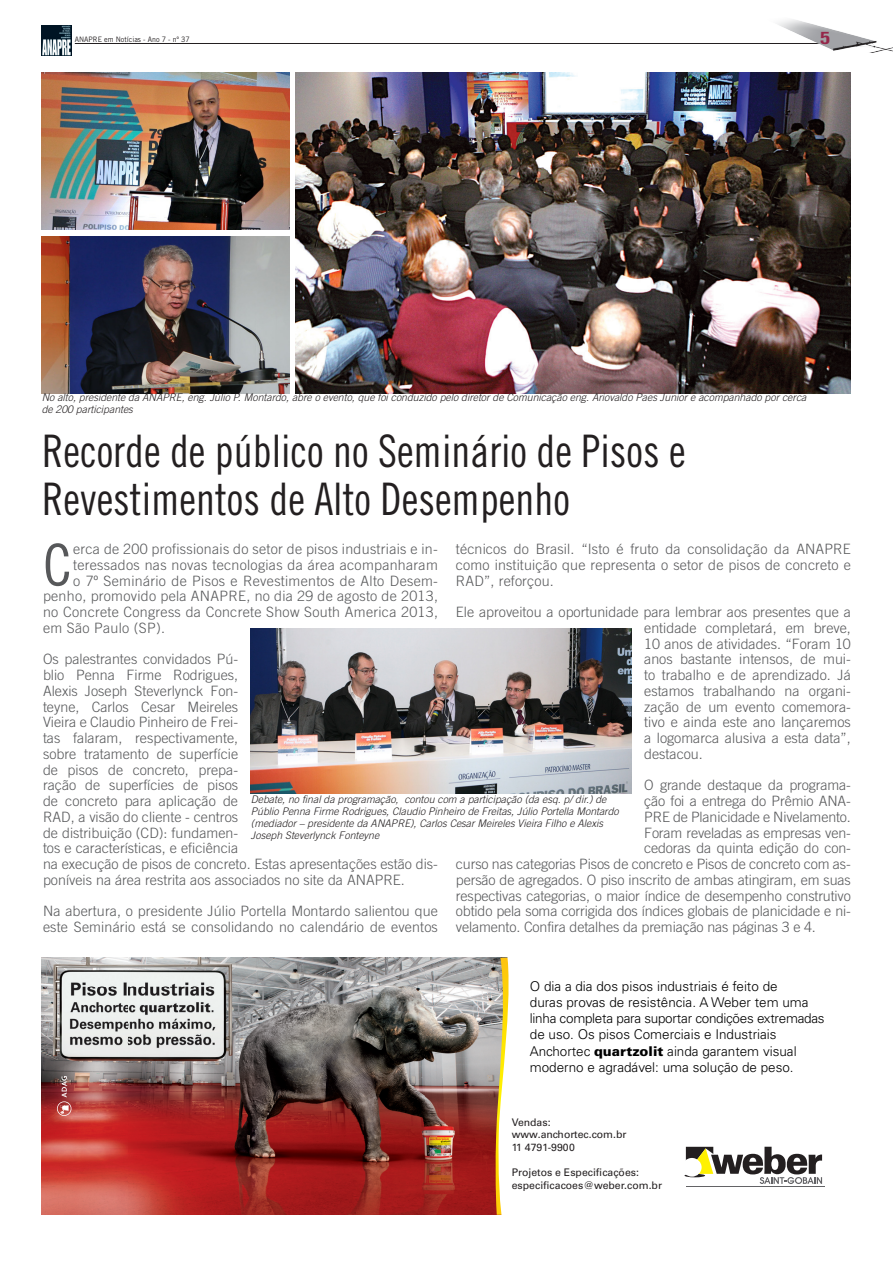
<style>
.page{position:relative;width:893px;height:1263px;background:#fff}
.page>*{position:absolute;margin:0;border:0;box-sizing:border-box;transform-origin:0 0}
.t1{font:57.9px "Trade Gothic Cond Eighteen";color:#57585a}
.t2{font:44.85px/47.8px "Trade Gothic Cond Eighteen";color:#231f20;scale:.95 1}
.t3{font:16.8px "Trade Gothic Bold Cond Twenty";color:#952649;scale:1.5 1}
.Normal__Web{font:300 14.25px/15.8px "Trade Gothic";color:#57585a}
.Normal__Web-2{font:300 14.25px "Trade Gothic";letter-spacing:.02em;color:#57585a}
.t4{font:300 13.5px/16.2px "Univers";color:#000}
.t5{font:italic 300 10.5px/12px "Trade Gothic";color:#231f20}
.t6{font:10.5px/12.6px "Univers";color:#231f20}
.t7{font:7.5px "Trade Gothic";color:#231f20;scale:.95 1}
.s1{font-weight:900}
</style>
<div class="page">
<hr style="left:75px;top:43px;width:757px;height:1px;background:#231f20">
<img style="left:777px;top:19px;width:65px;height:32px">
<img style="left:42px;top:26px;width:29px;height:29px">
<img style="left:42px;top:958px;width:453px;height:257px">
<svg style="left:495px;top:958px;width:14px;height:257px"></svg>
<hr style="left:686px;top:1186px;width:139px;height:1px;background:#636366">
<svg style="left:686px;top:1147px;width:136px;height:37px"></svg>
<hr style="left:684px;top:1174px;width:21px;height:3px;background:#231f20;border-radius:50%">
<div style="left:682px;top:1158px;width:20px;height:19px;background:#fff;border-radius:50%"></div>
<svg style="left:57px;top:1076px;width:14px;height:40px"></svg>
<img style="left:42px;top:72px;width:248px;height:158px">
<img style="left:42px;top:236px;width:248px;height:157px">
<img style="left:296px;top:72px;width:555px;height:321px">
<img style="left:251px;top:628px;width:380px;height:166px">
<img style="left:842px;top:32px;width:51px;height:21px">
<p class="t7" style="left:75px;top:35px;width:122px">ANAPRE em Notícias - Ano 7 - nº 37</p>
<p class="t3" style="left:820px;top:27px;width:9px">5</p>
<p class="t5" style="left:42px;top:391px;width:766px">No alto, presidente da ANAPRE, eng. Júlio P. Montardo, abre o evento, que foi conduzido pelo diretor de Comunicação eng. Ariovaldo Paes Junior e acompanhado por cerca de 200 participantes</p>
<p class="t2" style="left:42px;top:427px;width:679px">Recorde de público no Seminário de Pisos e<br>Revestimentos de Alto Desempenho</p>
<p class="t1" style="left:43px;top:530px;width:30px">C</p>
<p class="Normal__Web-2" style="left:73px;top:540px;width:366px">erca de 200 profissionais do setor de pisos industriais e in-</p>
<p class="Normal__Web" style="left:456px;top:541px;width:396px;text-align:justify">técnicos do Brasil. “Isto é fruto da consolidação da ANAPRE como instituição que representa o setor de pisos de concreto e RAD”, reforçou.</p>
<p class="Normal__Web" style="left:644px;top:604px;width:208px;text-align:justify;text-indent:-188px">Ele aproveitou a oportunidade para lembrar aos presentes que a entidade completará, em breve, 10 anos de atividades. “Foram 10 anos bastante intensos, de mui&shy;to trabalho e de aprendizado. Já estamos trabalhando na organi&shy;zação de um evento comemora&shy;tivo e ainda este ano lançaremos a logomarca alusiva a esta data”, destacou.</p>
<p class="Normal__Web" style="left:644px;top:777px;width:208px">O grande destaque da programa-</p>
<p class="Normal__Web" style="left:644px;top:793px;width:208px">ção foi a entrega do Prêmio ANA-</p>
<p class="Normal__Web" style="left:644px;top:809px;width:208px">PRE de Planicidade e Nivelamento.</p>
<p class="Normal__Web" style="left:644px;top:824px;width:208px">Foram reveladas as empresas ven-</p>
<p class="Normal__Web" style="left:644px;top:840px;width:208px">cedoras da quinta edição do con-</p>
<p class="Normal__Web" style="left:456px;top:856px;width:396px">curso nas categorias Pisos de concreto e Pisos de concreto com as-</p>
<p class="Normal__Web" style="left:456px;top:872px;width:396px">persão de agregados. O piso inscrito de ambas atingiram, em suas</p>
<p class="Normal__Web" style="left:456px;top:887px;width:396px">respectivas categorias, o maior índice de desempenho construtivo</p>
<p class="Normal__Web" style="left:456px;top:903px;width:396px">obtido pela soma corrigida dos índices globais de planicidade e ni-</p>
<p class="Normal__Web" style="left:456px;top:919px;width:361px">velamento. Confira detalhes da premiação nas páginas 3 e 4.</p>
<p class="Normal__Web-2" style="left:73px;top:556px;width:366px">teressados nas novas tecnologias da área acompanharam</p>
<p class="Normal__Web-2" style="left:73px;top:572px;width:366px">o 7º Seminário de Pisos e Revestimentos de Alto Desem-</p>
<p class="Normal__Web-2" style="left:43px;top:588px;width:396px">penho, promovido pela ANAPRE, no dia 29 de agosto de 2013,</p>
<p class="Normal__Web-2" style="left:43px;top:603px;width:396px">no Concrete Congress da Concrete Show South America 2013,</p>
<p class="Normal__Web-2" style="left:43px;top:619px;width:124px">em São Paulo (SP).</p>
<p class="Normal__Web" style="left:43px;top:651px;width:396px">Os palestrantes convidados Pú-<br>blio Penna Firme Rodrigues,<br>Alexis Joseph Steverlynck Fon-<br>teyne, Carlos Cesar Meireles<br>Vieira e Claudio Pinheiro de Frei-<br>tas falaram, respectivamente,<br>sobre tratamento de superfície<br>de pisos de concreto, prepa-<br>ração de superfícies de pisos<br>de concreto para aplicação de<br>RAD, a visão do cliente - centros<br>de distribuição (CD): fundamen-<br>tos e características, e eficiência<br>na execução de pisos de concreto. Estas apresentações estão dis&shy;poníveis na área restrita aos associados no site da ANAPRE.</p>
<p class="Normal__Web" style="left:43px;top:903px;width:396px">Na abertura, o presidente Júlio Portella Montardo salientou que este Seminário está se consolidando no calendário de eventos</p>
<p class="t5" style="left:251px;top:793px;width:369px">Debate, no final da programação, contou com a participação (da esq. p/ dir.) de Públio Penna Firme Rodrigues, Claudio Pinheiro de Freitas, Júlio Portella Montardo (mediador – presidente da ANAPRE), Carlos Cesar Meireles Vieira Filho e Alexis Joseph Steverlynck Fonteyne</p>
<p class="t4" style="left:530px;top:978px;width:296px">O dia a dia dos pisos industriais é feito de<br>duras provas de resistência. A Weber tem uma linha completa para suportar condições extremadas de uso. Os pisos Comerciais e Industriais Anchortec <span class="s1">quartzolit</span> ainda garantem visual moderno e agradável: uma solução de peso.</p>
<p class="t6" style="left:512px;top:1115px;width:116px">Vendas: www.anchortec.com.br<br>11 4791-9900</p>
<p class="t6" style="left:512px;top:1166px;width:152px">Projetos e Especificações: especificacoes@weber.com.br</p>
</div>
